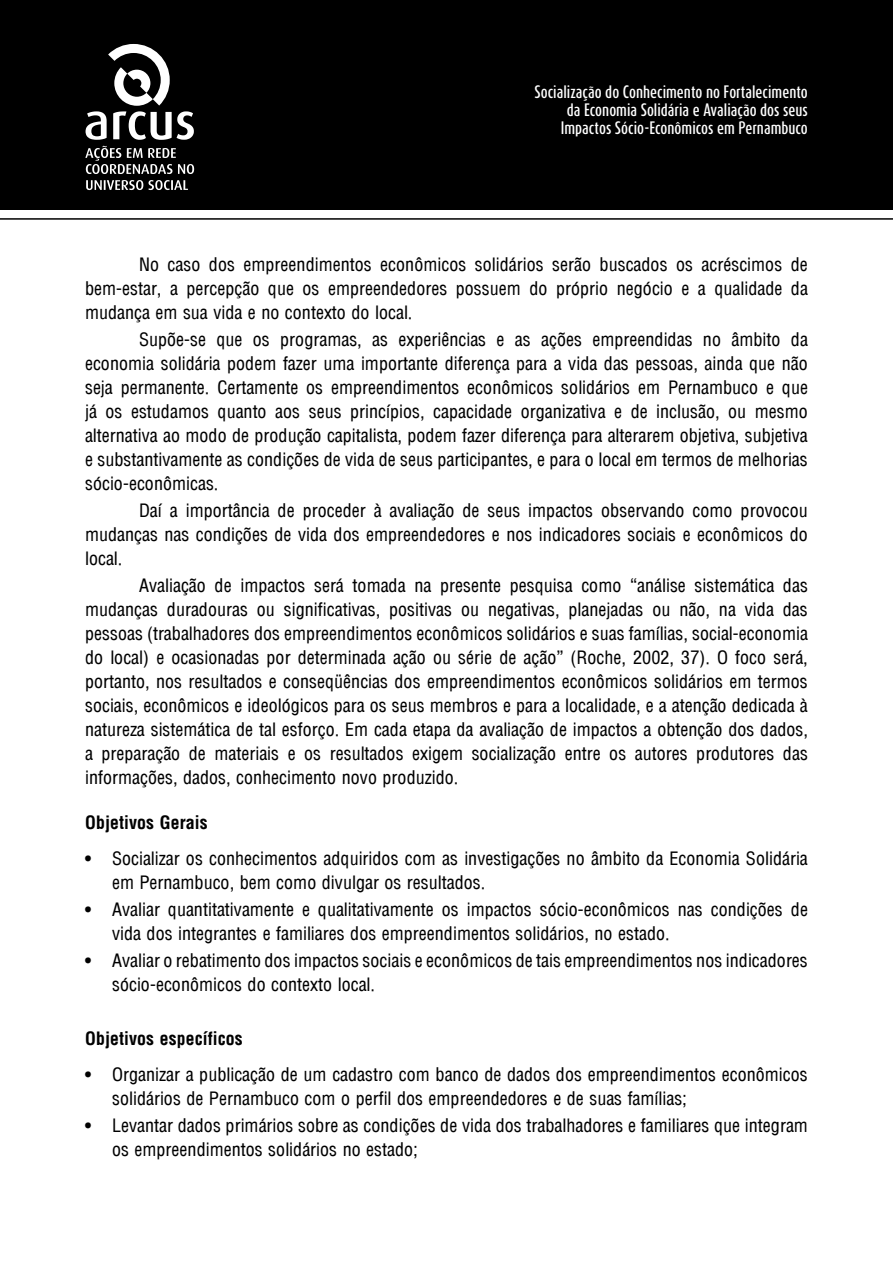
<style>
.page{position:relative;width:893px;height:1263px;background:#fff}
.page>*{position:absolute;margin:0;border:0;box-sizing:border-box;transform-origin:0 0}
.t1{font:18px/24px "Arena Condensed";color:#000}
.t2{font:700 condensed 18px "Arena";color:#000}
.t3{font:500 15px/18px "Dax Compact";color:#fff;text-align:right}
</style>
<div class="page">
<div style="left:0;top:0;width:893px;height:210px;background:#000"></div>
<hr style="left:0;top:218px;width:893px;height:2px;background:#000">
<svg style="left:86px;top:44px;width:108px;height:96px"></svg>
<svg style="left:85px;top:146px;width:109px;height:44px"></svg>
<p class="t3" style="left:534px;top:82px;width:275px">Socialização do Conhecimento no Fortalecimento da Economia Solidária e Avaliação dos seus<br>Impactos Sócio-Econômicos em Pernambuco</p>
<p class="t1" style="left:85px;top:252px;width:724px;text-align:justify;text-indent:54px">No caso dos empreendimentos econômicos solidários serão buscados os acréscimos de bem-estar, a percepção que os empreendedores possuem do próprio negócio e a qualidade da mudança em sua vida e no contexto do local.</p>
<p class="t1" style="left:85px;top:327px;width:724px;text-align:justify;text-indent:54px">Supõe-se que os programas, as experiências e as ações empreendidas no âmbito da economia solidária podem fazer uma importante diferença para a vida das pessoas, ainda que não seja permanente. Certamente os empreendimentos econômicos solidários em Pernambuco e que já os estudamos quanto aos seus princípios, capacidade organizativa e de inclusão, ou mesmo alternativa ao modo de produção capitalista, podem fazer diferença para alterarem objetiva, subjetiva e substantivamente as condições de vida de seus participantes, e para o local em termos de melhorias sócio-econômicas.</p>
<p class="t1" style="left:85px;top:498px;width:724px;text-align:justify;text-indent:54px">Daí a importância de proceder à avaliação de seus impactos observando como provocou mudanças nas condições de vida dos empreendedores e nos indicadores sociais e econômicos do local.</p>
<p class="t1" style="left:85px;top:573px;width:724px;text-align:justify;text-indent:54px">Avaliação de impactos será tomada na presente pesquisa como “análise sistemática das mudanças duradouras ou significativas, positivas ou negativas, planejadas ou não, na vida das pessoas (trabalhadores dos empreendimentos econômicos solidários e suas famílias, social-economia do local) e ocasionadas por determinada ação ou série de ação” (Roche, 2002, 37). O foco será, portanto, nos resultados e conseqüências dos empreendimentos econômicos solidários em termos sociais, econômicos e ideológicos para os seus membros e para a localidade, e a atenção dedicada à natureza sistemática de tal esforço. Em cada etapa da avaliação de impactos a obtenção dos dados, a preparação de materiais e os resultados exigem socialização entre os autores produtores das informações, dados, conhecimento novo produzido.</p>
<p class="t2" style="left:85px;top:811px;width:124px">Objetivos Gerais</p>
<p class="t1" style="left:112px;top:846px;width:697px;text-indent:-27px">• Socializar os conhecimentos adquiridos com as investigações no âmbito da Economia Solidária em Pernambuco, bem como divulgar os resultados.</p>
<p class="t1" style="left:112px;top:897px;width:697px;text-indent:-27px">• Avaliar quantitativamente e qualitativamente os impactos sócio-econômicos nas condições de vida dos integrantes e familiares dos empreendimentos solidários, no estado.</p>
<p class="t1" style="left:112px;top:948px;width:697px;text-indent:-27px">• Avaliar o rebatimento dos impactos sociais e econômicos de tais empreendimentos nos indicadores sócio-econômicos do contexto local.</p>
<p class="t2" style="left:85px;top:1027px;width:159px">Objetivos específicos</p>
<p class="t1" style="left:112px;top:1062px;width:697px;text-indent:-27px">• Organizar a publicação de um cadastro com banco de dados dos empreendimentos econômicos solidários de Pernambuco com o perfil dos empreendedores e de suas famílias;</p>
<p class="t1" style="left:112px;top:1113px;width:697px;text-indent:-27px">• Levantar dados primários sobre as condições de vida dos trabalhadores e familiares que integram os empreendimentos solidários no estado;</p>
</div>
